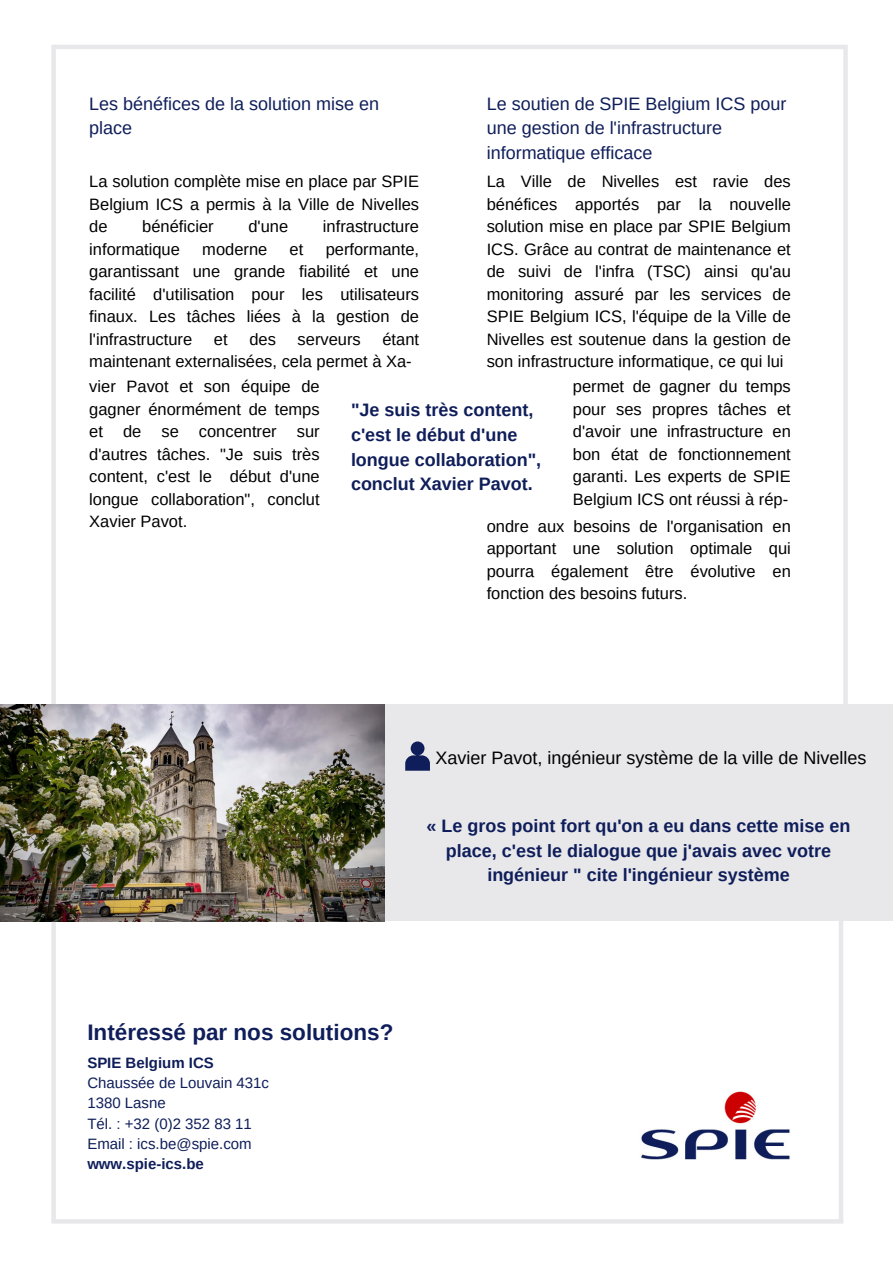
<style>
.page{position:relative;width:893px;height:1264px;background:#fff}
.page>*{position:absolute;margin:0;border:0;box-sizing:border-box;transform-origin:0 0}
.t1{font:700 22.5px "Arimo";color:#0f1e5a}
.t2{font:700 18px/24.8px "Arimo";color:#0f1e5a;text-align:center}
.t3{font:18px/24.8px "Arimo";color:#0f1e5a}
.t4{font:18px "Arimo";color:#000}
.t5{font:16.5px/22.5px "Arimo";color:#000;text-align:justify}
.t6{font:15px "Arimo";color:#0f1e5a}
.t7{font:700 15px "Arimo";color:#0f1e5a}
</style>
<div class="page">
<img style="left:641px;top:1091px;width:149px;height:69px">
<hr style="left:54px;top:45px;width:791px;height:4px;background:#e8e8ea">
<hr style="left:51px;top:1219px;width:792px;height:4px;background:#e8e8ea">
<hr style="left:843px;top:45px;width:4px;height:870px;background:#e8e8ea">
<div style="left:51px;top:45px;width:5px;height:669px;background:#e8e8ea"></div>
<div style="left:51px;top:775px;width:5px;height:447px;background:#e8e8ea"></div>
<div style="left:838px;top:776px;width:5px;height:446px;background:#e8e8ea"></div>
<img style="left:0;top:704px;width:384px;height:217px">
<div style="left:385px;top:704px;width:507px;height:217px;background:#e8e8ea"></div>
<svg style="left:405px;top:741px;width:25px;height:29px"></svg>
<p class="t3" style="left:89px;top:91px;width:291px">Les bénéfices de la solution mise en place</p>
<p class="t5" style="left:89px;top:170px;width:331px">La solution complète mise en place par SPIE Belgium ICS a permis à la Ville de Nivelles de</p>
<p class="t5" style="left:142px;top:215px;width:73px">bénéficier</p>
<p class="t5" style="left:248px;top:215px;width:41px">d'une</p>
<p class="t5" style="left:323px;top:215px;width:98px">infrastructure</p>
<p class="t5" style="left:89px;top:238px;width:92px">informatique</p>
<p class="t5" style="left:202px;top:238px;width:67px">moderne</p>
<p class="t5" style="left:289px;top:238px;width:15px">et</p>
<p class="t5" style="left:89px;top:238px;width:331px;text-indent:236px">performante, garantissant une grande fiabilité et une facilité d'utilisation pour les utilisateurs finaux. Les tâches liées à la gestion de l'infrastructure</p>
<p class="t5" style="left:89px;top:328px;width:331px;text-indent:293px">étant maintenant externalisées, cela permet à Xa-</p>
<p class="t5" style="left:214px;top:328px;width:15px">et</p>
<p class="t5" style="left:249px;top:328px;width:28px">des</p>
<p class="t5" style="left:297px;top:328px;width:65px">serveurs</p>
<p class="t3" style="left:486px;top:91px;width:301px">Le soutien de SPIE Belgium ICS pour une gestion de l'infrastructure informatique efficace</p>
<p class="t5" style="left:486px;top:170px;width:306px">La Ville de Nivelles est ravie des bénéfices apportés par la nouvelle solution mise en place par SPIE Belgium ICS. Grâce au contrat de maintenance et de suivi de l'infra (TSC) ainsi qu'au monitoring assuré par les services de SPIE Belgium ICS, l'équipe de la Ville de Nivelles est soutenue dans la gestion de son infrastructure informatique, ce qui lui</p>
<p class="t5" style="left:89px;top:375px;width:232px">vier Pavot et son équipe de gagner énormément de temps et de se concentrer sur d'autres tâches. "Je suis très content, c'est le début d'une longue collaboration", conclut Xavier Pavot.</p>
<p class="t5" style="left:573px;top:375px;width:219px">permet de gagner du temps pour ses propres tâches et d'avoir une infrastructure en bon état de fonctionnement garanti. Les experts de SPIE Belgium ICS ont réussi à rép-</p>
<p class="t2" style="left:351px;top:397px;width:184px">"Je suis très content,</p>
<p class="t2" style="left:351px;top:422px;width:168px">c'est le début d'une</p>
<p class="t2" style="left:351px;top:447px;width:192px">longue collaboration",</p>
<p class="t2" style="left:351px;top:472px;width:183px">conclut Xavier Pavot.</p>
<p class="t5" style="left:486px;top:515px;width:306px">ondre aux besoins de l'organisation en apportant une solution optimale qui pourra également être évolutive en fonction des besoins futurs.</p>
<p class="t4" style="left:435px;top:748px;width:432px">Xavier Pavot, ingénieur système de la ville de Nivelles</p>
<p class="t2" style="left:426px;top:813px;width:425px">« Le gros point fort qu'on a eu dans cette mise en place, c'est le dialogue que j'avais avec votre ingénieur " cite l'ingénieur système</p>
<p class="t1" style="left:87px;top:1019px;width:307px">Intéressé par nos solutions?</p>
<p class="t7" style="left:87px;top:1054px;width:128px">SPIE Belgium ICS</p>
<p class="t6" style="left:87px;top:1074px;width:183px">Chaussée de Louvain 431c</p>
<p class="t6" style="left:87px;top:1094px;width:80px">1380 Lasne</p>
<p class="t6" style="left:87px;top:1114px;width:166px">Tél. : +32 (0)2 352 83 11</p>
<p class="t6" style="left:87px;top:1135px;width:166px">Email : ics.be@spie.com</p>
<p class="t7" style="left:87px;top:1155px;width:118px">www.spie-ics.be</p>
</div>
